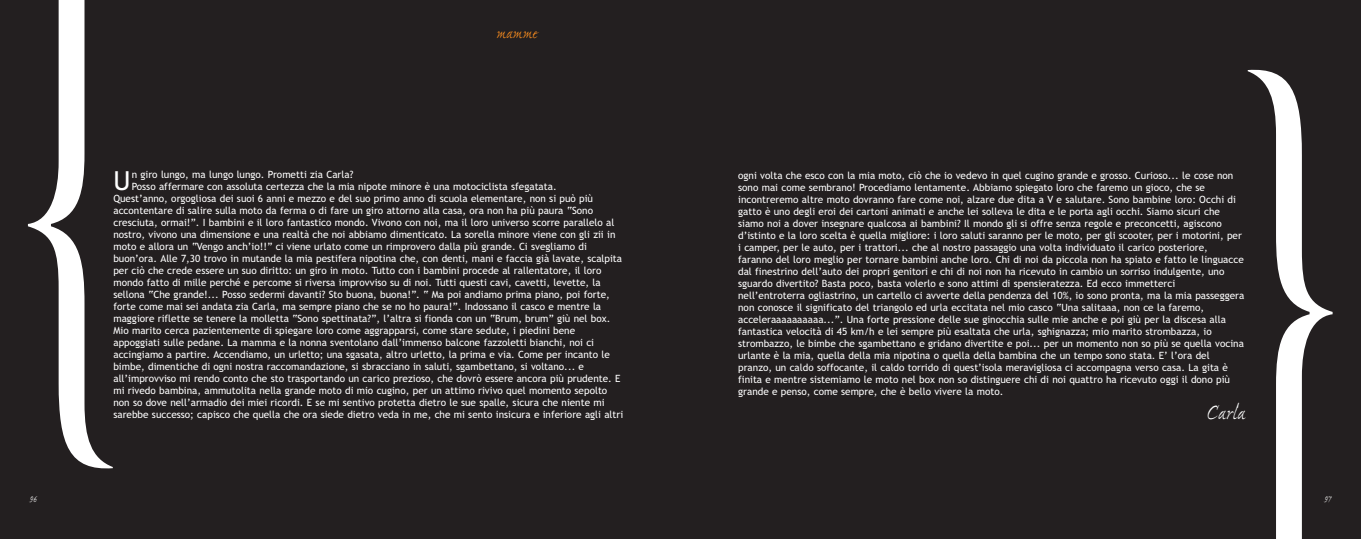
<style>
.page{position:relative;width:1361px;height:539px;background:#fff}
.page>*{position:absolute;margin:0;border:0;box-sizing:border-box;transform-origin:0 0}
.t1{font:26.2px "Trebuchet MS";color:#fff}
.t2{font:22px "Ex Ponto";letter-spacing:-.015em;color:#fff}
.t3{font:18px "Ex Ponto";letter-spacing:-.01em;color:#f68b1f}
.t4{font:10px/12px "Trebuchet MS";color:#fff}
.t5{font:10px "Ex Ponto";color:#fff}
</style>
<div class="page">
<div style="left:680px;top:0;width:681px;height:539px;background:#231f20"></div>
<svg style="left:1247px;top:69px;width:85px;height:470px"></svg>
<div style="left:0;top:0;width:680px;height:539px;background:#231f20"></div>
<svg style="left:28px;top:0;width:85px;height:469px"></svg>
<p class="t5" style="left:29px;top:494px;width:9px">96</p>
<h3 class="t3" style="left:496px;top:25px;width:43px">mamme</h3>
<h1 class="t1" style="left:113px;top:165px;width:19px">U</h1>
<p class="t4" style="left:132px;top:168px;width:223px">n giro lungo, ma lungo lungo. Prometti zia Carla?</p>
<p class="t4" style="left:132px;top:180px;width:426px">Posso affermare con assoluta certezza che la mia nipote minore è una motociclista sfegatata.</p>
<p class="t4" style="left:113px;top:192px;width:481px">Quest’anno, orgogliosa dei suoi 6 anni e mezzo e del suo primo anno di scuola elementare, non si può più</p>
<p class="t4" style="left:113px;top:204px;width:481px">accontentare di salire sulla moto da ferma o di fare un giro attorno alla casa, ora non ha più paura “Sono</p>
<p class="t4" style="left:113px;top:216px;width:502px">cresciuta, ormai!”. I bambini e il loro fantastico mondo. Vivono con noi, ma il loro universo scorre parallelo al</p>
<p class="t4" style="left:113px;top:228px;width:503px">nostro, vivono una dimensione e una realtà che noi abbiamo dimenticato. La sorella minore viene con gli zii in</p>
<p class="t4" style="left:113px;top:240px;width:475px">moto e allora un “Vengo anch’io!!” ci viene urlato come un rimprovero dalla più grande. Ci svegliamo di</p>
<p class="t4" style="left:113px;top:252px;width:510px">buon’ora. Alle 7,30 trovo in mutande la mia pestifera nipotina che, con denti, mani e faccia già lavate, scalpita</p>
<p class="t4" style="left:113px;top:264px;width:489px">per ciò che crede essere un suo diritto: un giro in moto. Tutto con i bambini procede al rallentatore, il loro</p>
<p class="t4" style="left:113px;top:276px;width:489px">mondo fatto di mille perché e percome si riversa improvviso su di noi. Tutti questi cavi, cavetti, levette, la</p>
<p class="t4" style="left:113px;top:288px;width:498px">sellona “Che grande!... Posso sedermi davanti? Sto buona, buona!”. “ Ma poi andiamo prima piano, poi forte,</p>
<p class="t4" style="left:113px;top:300px;width:489px">forte come mai sei andata zia Carla, ma sempre piano che se no ho paura!”. Indossano il casco e mentre la</p>
<p class="t4" style="left:113px;top:312px;width:498px">maggiore riflette se tenere la molletta “Sono spettinata?”, l’altra si fionda con un “Brum, brum” giù nel box.</p>
<p class="t4" style="left:113px;top:324px;width:463px">Mio marito cerca pazientemente di spiegare loro come aggrapparsi, come stare sedute, i piedini bene</p>
<p class="t4" style="left:113px;top:336px;width:482px">appoggiati sulle pedane. La mamma e la nonna sventolano dall’immenso balcone fazzoletti bianchi, noi ci</p>
<p class="t4" style="left:113px;top:348px;width:498px">accingiamo a partire. Accendiamo, un urletto; una sgasata, altro urletto, la prima e via. Come per incanto le</p>
<p class="t4" style="left:113px;top:360px;width:472px">bimbe, dimentiche di ogni nostra raccomandazione, si sbracciano in saluti, sgambettano, si voltano... e</p>
<p class="t4" style="left:113px;top:372px;width:509px">all’improvviso mi rendo conto che sto trasportando un carico prezioso, che dovrò essere ancora più prudente. E</p>
<p class="t4" style="left:113px;top:384px;width:495px">mi rivedo bambina, ammutolita nella grande moto di mio cugino, per un attimo rivivo quel momento sepolto</p>
<p class="t4" style="left:113px;top:396px;width:493px">non so dove nell’armadio dei miei ricordi. E se mi sentivo protetta dietro le sue spalle, sicura che niente mi</p>
<p class="t4" style="left:113px;top:408px;width:511px">sarebbe successo; capisco che quella che ora siede dietro veda in me, che mi sento insicura e inferiore agli altri</p>
<p class="t4" style="left:738px;top:169px;width:508px">ogni volta che esco con la mia moto, ciò che io vedevo in quel cugino grande e grosso. Curioso... le cose non sono mai come sembrano! Procediamo lentamente. Abbiamo spiegato loro che faremo un gioco, che se incontreremo altre moto dovranno fare come noi, alzare due dita a V e salutare. Sono bambine loro: Occhi di gatto è uno degli eroi dei cartoni animati e anche lei solleva le dita e le porta agli occhi. Siamo sicuri che siamo noi a dover insegnare qualcosa ai bambini? Il mondo gli si offre senza regole e preconcetti, agiscono d’istinto e la loro scelta è quella migliore: i loro saluti saranno per le moto, per gli scooter, per i motorini, per i camper, per le auto, per i trattori... che al nostro passaggio una volta individuato il carico posteriore, faranno del loro meglio per tornare bambini anche loro. Chi di noi da piccola non ha spiato e fatto le linguacce dal finestrino dell’auto dei propri genitori e chi di noi non ha ricevuto in cambio un sorriso indulgente, uno sguardo divertito? Basta poco, basta volerlo e sono attimi di spensieratezza. Ed ecco immetterci nell’entroterra ogliastrino, un cartello ci avverte della pendenza del 10%, io sono pronta, ma la mia passeggera non conosce il significato del triangolo ed urla eccitata nel mio casco “Una salitaaa, non ce la faremo, acceleraaaaaaaaaa...”. Una forte pressione delle sue ginocchia sulle mie anche e poi giù per la discesa alla fantastica velocità di 45 km/h e lei sempre più esaltata che urla, sghignazza; mio marito strombazza, io strombazzo, le bimbe che sgambettano e gridano divertite e poi... per un momento non so più se quella vocina urlante è la mia, quella della mia nipotina o quella della bambina che un tempo sono stata. E’ l’ora del pranzo, un caldo soffocante, il caldo torrido di quest’isola meravigliosa ci accompagna verso casa. La gita è finita e mentre sistemiamo le moto nel box non so distinguere chi di noi quattro ha ricevuto oggi il dono più grande e penso, come sempre, che è bello vivere la moto.</p>
<h2 class="t2" style="left:1206px;top:403px;width:40px">Carla</h2>
<p class="t5" style="left:1324px;top:494px;width:9px">97</p>
</div>
